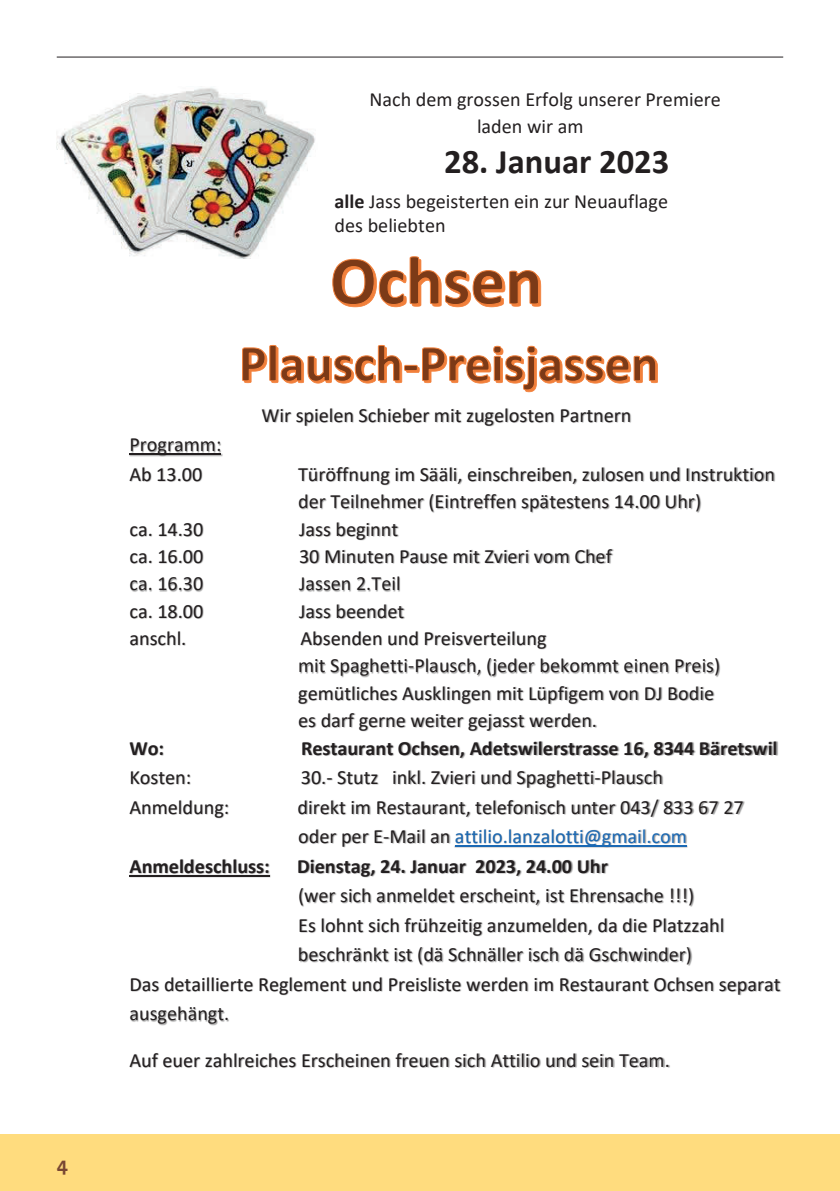
<style>
.page{position:relative;width:840px;height:1191px;background:#fff}
.page>*{position:absolute;margin:0;border:0;box-sizing:border-box;transform-origin:0 0}
.t1{font:700 34.6px "Calibri";color:#231f20}
.t2{font:20.2px/27.4px "Calibri";color:#231f20}
.t3{font:700 20.2px "Calibri";color:#231f20}
.t4{font:700 20px "The Sans";color:#794833}
.s1{font-weight:700}
.s2{color:#1b69b4}
</style>
<div class="page">
<div style="left:0;top:1134px;width:839px;height:57px;background:#ffdc7e"></div>
<hr style="left:57px;top:57px;width:725px;height:1px;background:#231f20">
<svg style="left:332px;top:256px;width:209px;height:51px"></svg>
<svg style="left:242px;top:344px;width:415px;height:48px"></svg>
<img style="left:262px;top:408px;width:369px;height:19px">
<img style="left:131px;top:439px;width:90px;height:13px">
<img style="left:131px;top:452px;width:91px;height:2px">
<hr style="left:129px;top:453px;width:92px;height:2px;background:#231f20">
<img style="left:129px;top:454px;width:646px;height:28px">
<img style="left:299px;top:482px;width:403px;height:31px">
<img style="left:130px;top:509px;width:294px;height:27px">
<img style="left:130px;top:536px;width:484px;height:28px">
<img style="left:130px;top:577px;width:270px;height:14px">
<img style="left:130px;top:591px;width:275px;height:27px">
<img style="left:130px;top:618px;width:417px;height:28px">
<img style="left:300px;top:646px;width:421px;height:27px">
<img style="left:299px;top:673px;width:421px;height:28px">
<img style="left:299px;top:701px;width:298px;height:27px">
<img style="left:130px;top:728px;width:648px;height:29px">
<img style="left:131px;top:757px;width:533px;height:30px">
<img style="left:130px;top:787px;width:615px;height:30px">
<img style="left:216px;top:817px;width:224px;height:29px">
<img style="left:442px;top:817px;width:230px;height:27px">
<img style="left:673px;top:833px;width:14px;height:11px">
<img style="left:587px;top:844px;width:101px;height:4px">
<hr style="left:454px;top:845px;width:232px;height:1px;background:#1b69b4">
<img style="left:130px;top:846px;width:460px;height:30px">
<img style="left:590px;top:838px;width:51px;height:36px">
<img style="left:130px;top:874px;width:142px;height:2px">
<hr style="left:129px;top:875px;width:140px;height:1px;background:#231f20">
<img style="left:129px;top:876px;width:566px;height:29px">
<img style="left:300px;top:905px;width:424px;height:30px">
<img style="left:300px;top:935px;width:393px;height:29px">
<img style="left:131px;top:964px;width:651px;height:32px">
<img style="left:130px;top:994px;width:125px;height:32px">
<img style="left:130px;top:1053px;width:540px;height:15px">
<img style="left:57px;top:87px;width:258px;height:172px">
<p class="t2" style="left:477px;top:86px;width:245px;line-height:26.6px;text-indent:-107px">Nach dem grossen Erfolg unserer Premiere laden wir am</p>
<h1 class="t1" style="left:444px;top:137px;width:226px">28. Januar 2023</h1>
<p class="t2" style="left:334px;top:188px;width:335px;line-height:24.6px"><span class="s1">alle</span> Jass begeisterten ein zur Neuauflage des beliebten</p>
<p class="t4" style="left:57px;top:1147px;width:13px">4</p>
<p class="t2" style="left:129px;top:429px;width:93px;line-height:29.4px">Programm:<br>Ab 13.00</p>
<p class="t2" style="left:261px;top:401px;width:371px">Wir spielen Schieber mit zugelosten Partnern</p>
<p class="t2" style="left:298px;top:460px;width:478px">Türöffnung im Sääli, einschreiben, zulosen und Instruktion der Teilnehmer (Eintreffen spätestens 14.00 Uhr)</p>
<p class="t2" style="left:129px;top:514px;width:75px">ca. 14.30</p>
<p class="t2" style="left:299px;top:514px;width:101px">Jass beginnt</p>
<p class="t2" style="left:129px;top:542px;width:75px">ca. 16.00</p>
<p class="t2" style="left:299px;top:542px;width:314px">30 Minuten Pause mit Zvieri vom Chef</p>
<p class="t2" style="left:129px;top:569px;width:75px">ca. 16.30</p>
<p class="t2" style="left:299px;top:569px;width:103px">Jassen 2.Teil</p>
<p class="t2" style="left:129px;top:597px;width:75px">ca. 18.00</p>
<p class="t2" style="left:299px;top:597px;width:106px">Jass beendet</p>
<p class="t2" style="left:129px;top:624px;width:58px">anschl.</p>
<p class="t2" style="left:298px;top:624px;width:423px">Absenden und Preisverteilung<br>mit Spaghetti-Plausch, (jeder bekommt einen Preis) gemütliches Ausklingen mit Lüpfigem von DJ Bodie es darf gerne weiter gejasst werden.</p>
<p class="t3" style="left:129px;top:733px;width:36px">Wo:</p>
<p class="t3" style="left:301px;top:733px;width:478px">Restaurant Ochsen, Adetswilerstrasse 16, 8344 Bäretswil</p>
<p class="t2" style="left:129px;top:763px;width:63px">Kosten:</p>
<p class="t2" style="left:301px;top:763px;width:363px">30.- Stutz inkl. Zvieri und Spaghetti-Plausch</p>
<p class="t2" style="left:129px;top:792px;width:101px">Anmeldung:</p>
<p class="t2" style="left:297px;top:791px;width:447px;line-height:29.6px">direkt im Restaurant, telefonisch unter 043/ 833 67 27 oder per E-Mail an <span class="s2">attilio.lanzalotti@gmail.com</span></p>
<p class="t3" style="left:129px;top:851px;width:142px">Anmeldeschluss:</p>
<p class="t3" style="left:297px;top:851px;width:312px">Dienstag, 24. Januar 2023, 24.00 Uhr</p>
<p class="t2" style="left:298px;top:881px;width:397px">(wer sich anmeldet erscheint, ist Ehrensache !!!)</p>
<p class="t2" style="left:298px;top:911px;width:427px">Es lohnt sich frühzeitig anzumelden, da die Platzzahl</p>
<p class="t2" style="left:298px;top:940px;width:395px">beschränkt ist (dä Schnäller isch dä Gschwinder)</p>
<p class="t2" style="left:129px;top:970px;width:652px">Das detaillierte Reglement und Preisliste werden im Restaurant Ochsen separat</p>
<p class="t2" style="left:129px;top:999px;width:101px">ausgehängt.</p>
<p class="t2" style="left:129px;top:1046px;width:541px">Auf euer zahlreiches Erscheinen freuen sich Attilio und sein Team.</p>
</div>
